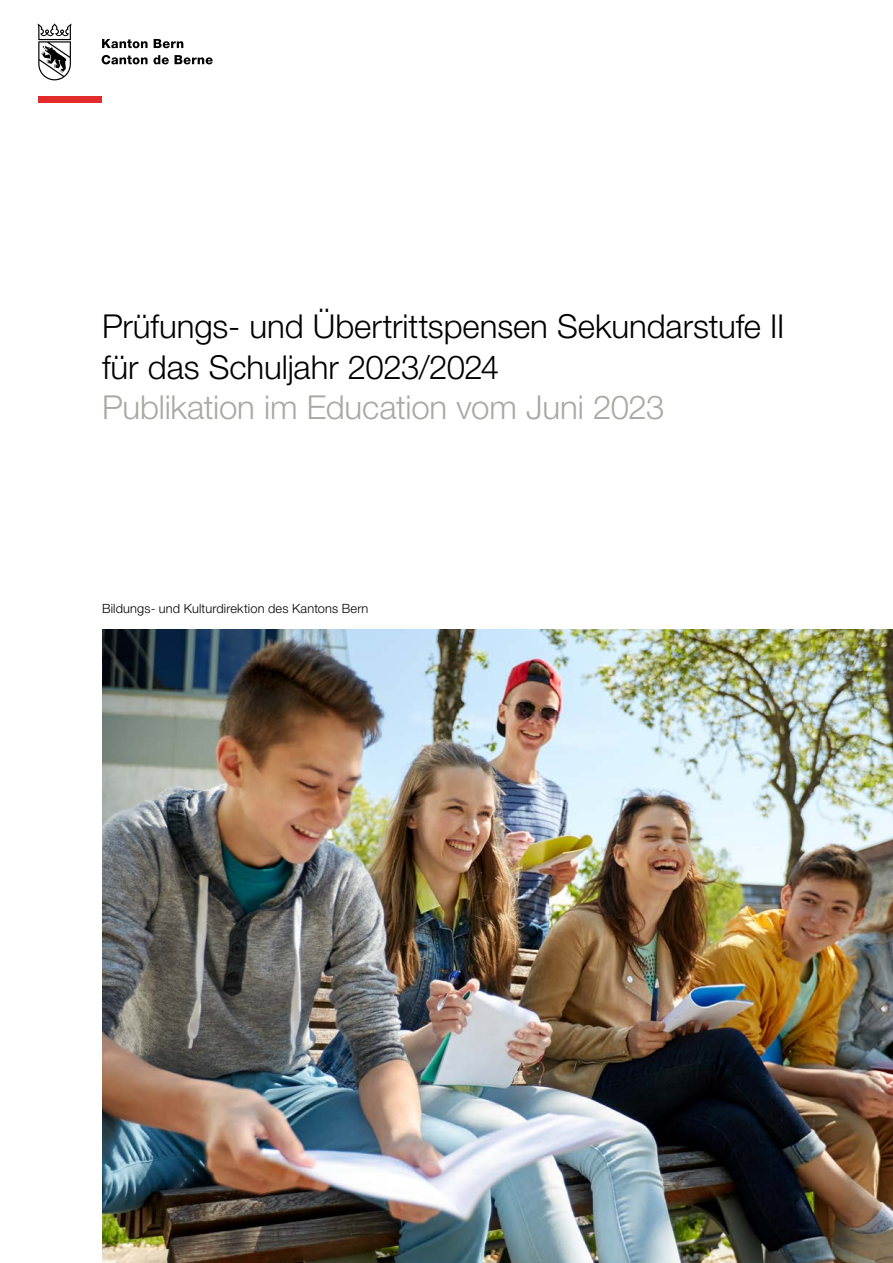
<style>
.page{position:relative;width:893px;height:1263px;background:#fff}
.page>*{position:absolute;margin:0;border:0;box-sizing:border-box;transform-origin:0 0}
.h1_22pt{font:300 33px/40.3px "Helvetica Neue LT Std";letter-spacing:-.005em;color:#000}
.h1_22pt-2{font:300 33px "Helvetica Neue LT Std";letter-spacing:-.005em;color:#a8a8a5}
.li_8_5pt{font:300 12.75px "Helvetica Neue LT Std";letter-spacing:.015em;color:#000}
</style>
<div class="page">
<div style="left:38px;top:97px;width:64px;height:6px;background:#e42b2b"></div>
<svg style="left:38px;top:23px;width:34px;height:57px"></svg>
<svg style="left:102px;top:39px;width:46px;height:9px"></svg>
<svg style="left:154px;top:39px;width:29px;height:9px"></svg>
<svg style="left:102px;top:55px;width:67px;height:9px"></svg>
<svg style="left:175px;top:55px;width:38px;height:9px"></svg>
<img style="left:102px;top:629px;width:791px;height:634px">
<h1 class="h1_22pt" style="left:102px;top:306px;width:684px">Prüfungs- und Übertrittspensen Sekundarstufe II für das Schuljahr 2023/2024</h1>
<h1 class="h1_22pt-2" style="left:102px;top:387px;width:564px">Publikation im Education vom Juni 2023</h1>
<p class="li_8_5pt" style="left:102px;top:601px;width:268px">Bildungs- und Kulturdirektion des Kantons Bern</p>
</div>
